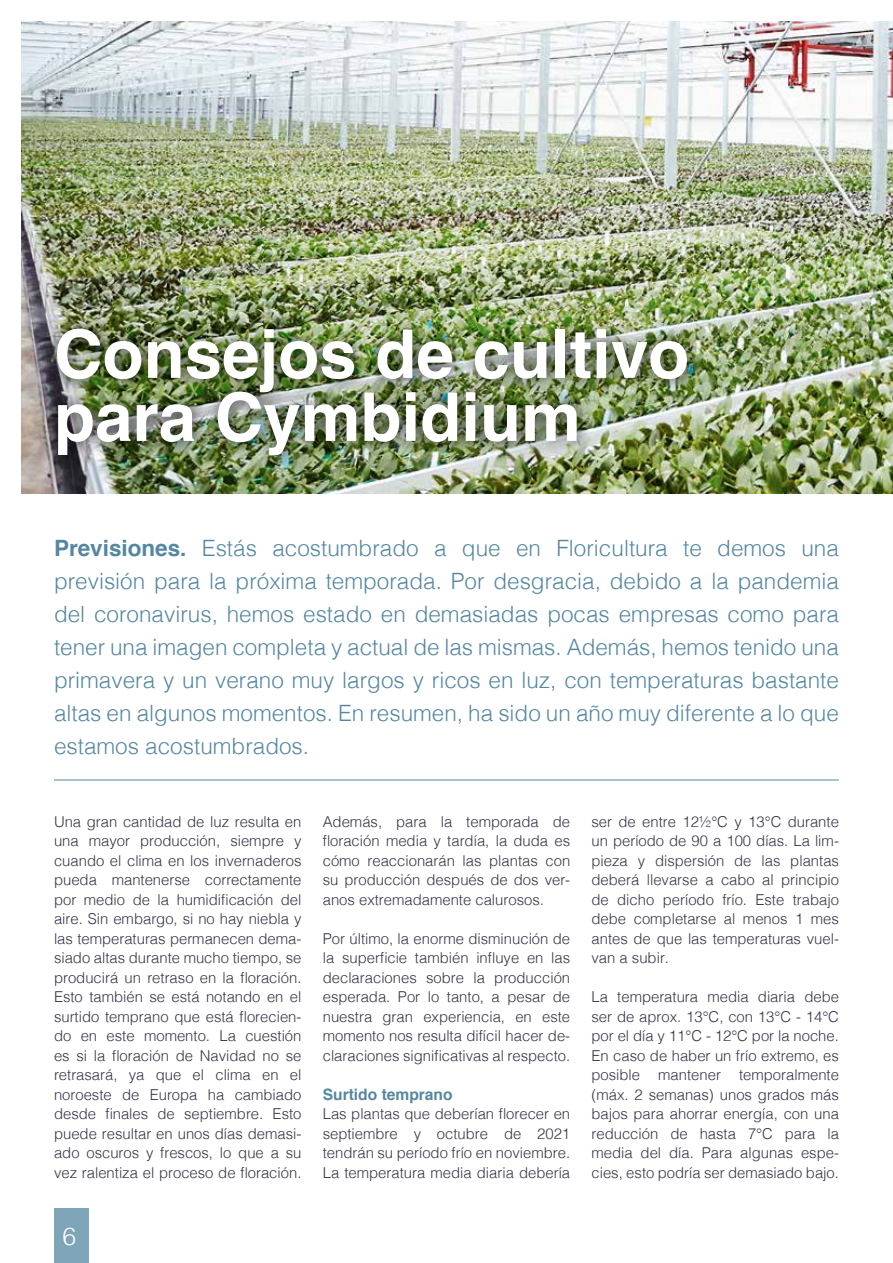
<style>
.page{position:relative;width:893px;height:1263px;background:#fff}
.page>*{position:absolute;margin:0;border:0;box-sizing:border-box;transform-origin:0 0}
.t1{font:700 67.2px/63px "Helvetica";color:#fff}
.t2{font:300 24.75px "Helvetica";color:#fff}
.t3{font:300 22.5px/33px "Helvetica";color:#5587a2;text-align:justify}
.t4{font:700 15.75px "Helvetica";color:#5587a2}
.t5{font:300 15px/19.5px "Helvetica";color:#333547;text-align:justify}
.s1{font-weight:700}
</style>
<div class="page">
<img style="left:21px;top:21px;width:872px;height:472px">
<div style="left:54px;top:1209px;width:34px;height:54px;background:#7fa5b9"></div>
<div style="left:45px;top:316px;width:657px;height:154px;background:#000;opacity:.75"></div>
<hr style="left:54px;top:780px;width:785px;height:1px;background:#5587a2">
<h1 class="t1" style="left:54px;top:324px;width:637px">Consejos de cultivo para Cymbidium</h1>
<p class="t3" style="left:54px;top:529px;width:786px"><span class="s1">Previsiones.</span> Estás acostumbrado a que en Floricultura te demos una previsión para la próxima temporada. Por desgracia, debido a la pandemia del coronavirus, hemos estado en demasiadas pocas empresas como para tener una imagen completa y actual de las mismas. Además, hemos tenido una primavera y un verano muy largos y ricos en luz, con temperaturas bastante altas en algunos momentos. En resumen, ha sido un año muy diferente a lo que estamos acostumbrados.</p>
<p class="t5" style="left:54px;top:811px;width:249px">Una gran cantidad de luz resulta en una mayor producción, siempre y cuando el clima en los invernaderos pueda mantenerse correctamente por medio de la humidificación del aire. Sin embargo, si no hay niebla y las temperaturas permanecen dema&shy;siado altas durante mucho tiempo, se producirá un retraso en la floración.<br>Esto también se está notando en el surtido temprano que está florecien&shy;do en este momento. La cuestión es si la floración de Navidad no se retrasará, ya que el clima en el noroeste de Europa ha cambiado desde finales de septiembre. Esto puede resultar en unos días demasi&shy;ado oscuros y frescos, lo que a su vez ralentiza el proceso de floración.</p>
<p class="t5" style="left:323px;top:811px;width:249px">Además, para la temporada de floración media y tardía, la duda es cómo reaccionarán las plantas con su producción después de dos ver&shy;anos extremadamente calurosos.</p>
<p class="t5" style="left:323px;top:928px;width:249px">Por último, la enorme disminución de la superficie también influye en las declaraciones sobre la producción esperada. Por lo tanto, a pesar de nuestra gran experiencia, en este momento nos resulta difícil hacer de&shy;claraciones significativas al respecto.</p>
<p class="t4" style="left:323px;top:1082px;width:131px">Surtido temprano</p>
<p class="t5" style="left:323px;top:1103px;width:249px">Las plantas que deberían florecer en septiembre y octubre de 2021 tendrán su período frío en noviembre.<br>La temperatura media diaria debería</p>
<h2 class="t2" style="left:63px;top:1215px;width:15px">6</h2>
<p class="t5" style="left:591px;top:811px;width:249px">ser de entre 12½°C y 13°C durante un período de 90 a 100 días. La lim&shy;pieza y dispersión de las plantas deberá llevarse a cabo al principio de dicho período frío. Este trabajo debe completarse al menos 1 mes antes de que las temperaturas vuel&shy;van a subir.</p>
<p class="t5" style="left:591px;top:986px;width:249px">La temperatura media diaria debe ser de aprox. 13°C, con 13°C - 14°C por el día y 11°C - 12°C por la noche.<br>En caso de haber un frío extremo, es posible mantener temporalmente (máx. 2 semanas) unos grados más bajos para ahorrar energía, con una reducción de hasta 7°C para la media del día. Para algunas espe&shy;cies, esto podría ser demasiado bajo.</p>
</div>
